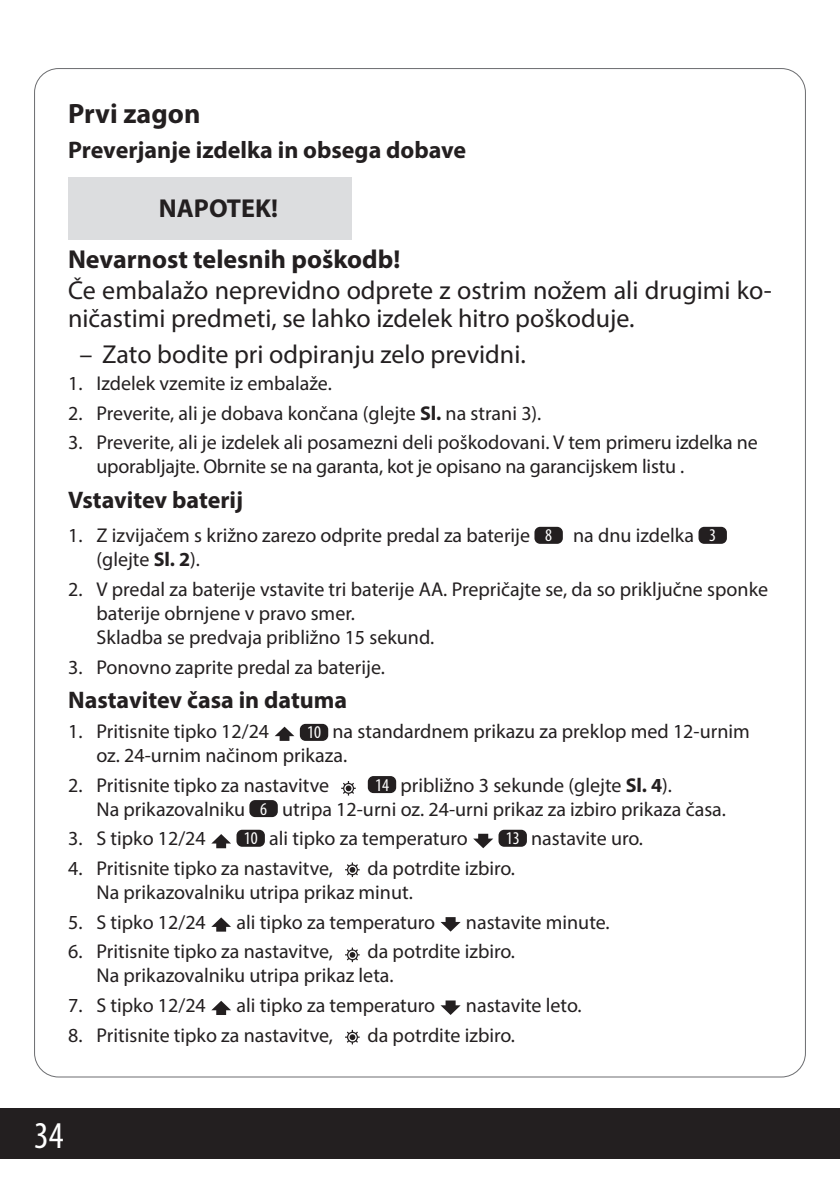
<style>
.page{position:relative;width:840px;height:1191px;background:#fff}
.page>*{position:absolute;margin:0;border:0;box-sizing:border-box;transform-origin:0 0}
.t1{font:condensed 38px "Myriad Pro";color:#fff}
.t2{font:700 28px "Myriad Pro";color:#231f20}
.t3{font:26px/28px "Myriad Pro";color:#231f20}
.t4{font:700 26px/51px "Myriad Pro";color:#231f20}
.t5{font:700 24px "Myriad Pro";color:#231f20}
.t6{font:20px/24px "Myriad Pro";color:#231f20}
.s1{font-weight:700}
.s2{font-stretch:condensed;font-size:18px;color:#fff}
</style>
<div class="page">
<div style="left:0;top:1108px;width:839px;height:51px;background:#231f20"></div>
<hr style="left:839px;top:1108px;width:1px;height:51px;background:#231f20">
<div style="left:68px;top:177px;width:283px;height:62px;background:#dcdddf"></div>
<div style="left:534px;top:527px;width:28px;height:17px;background:#231f20;border-radius:6px"></div>
<div style="left:698px;top:527px;width:28px;height:17px;background:#231f20;border-radius:6px"></div>
<svg style="left:275px;top:726px;width:19px;height:15px"></svg>
<div style="left:300px;top:724px;width:28px;height:17px;background:#231f20;border-radius:6px"></div>
<svg style="left:341px;top:781px;width:14px;height:14px"></svg>
<div style="left:343px;top:783px;width:11px;height:11px;border:1px solid #231f20;border-radius:50%"></div>
<div style="left:367px;top:776px;width:29px;height:17px;background:#231f20;border-radius:6px"></div>
<div style="left:249px;top:800px;width:28px;height:17px;background:#231f20;border-radius:6px"></div>
<svg style="left:211px;top:834px;width:20px;height:14px"></svg>
<div style="left:236px;top:829px;width:29px;height:17px;background:#231f20;border-radius:6px"></div>
<svg style="left:473px;top:833px;width:20px;height:15px"></svg>
<div style="left:498px;top:829px;width:28px;height:17px;background:#231f20;border-radius:6px"></div>
<svg style="left:345px;top:862px;width:14px;height:15px"></svg>
<div style="left:347px;top:864px;width:11px;height:11px;border:1px solid #231f20;border-radius:50%"></div>
<svg style="left:211px;top:917px;width:20px;height:14px"></svg>
<svg style="left:440px;top:917px;width:20px;height:14px"></svg>
<svg style="left:345px;top:947px;width:14px;height:15px"></svg>
<div style="left:347px;top:949px;width:11px;height:11px;border:1px solid #231f20;border-radius:50%"></div>
<svg style="left:211px;top:1000px;width:20px;height:15px"></svg>
<svg style="left:440px;top:1000px;width:20px;height:15px"></svg>
<svg style="left:345px;top:1029px;width:14px;height:15px"></svg>
<div style="left:347px;top:1031px;width:11px;height:11px;border:1px solid #231f20;border-radius:50%"></div>
<h2 class="t2" style="left:68px;top:95px;width:134px">Prvi zagon</h2>
<p class="t5" style="left:68px;top:134px;width:399px">Preverjanje izdelka in obsega dobave</p>
<h3 class="t4" style="left:68px;top:182px;width:333px;text-indent:91px">NAPOTEK!<br>Nevarnost telesnih poškodb!</h3>
<h3 class="t3" style="left:68px;top:275px;width:704px">Če embalažo neprevidno odprete z ostrim nožem ali drugimi ko&shy;ničastimi predmeti, se lahko izdelek hitro poškoduje.</h3>
<h3 class="t3" style="left:79px;top:340px;width:447px">– Zato bodite pri odpiranju zelo previdni.</h3>
<p class="t6" style="left:68px;top:371px;width:265px">1. Izdelek vzemite iz embalaže.</p>
<p class="t6" style="left:68px;top:401px;width:474px">2. Preverite, ali je dobava končana (glejte <span class="s1">Sl.</span> na strani 3).</p>
<p class="t6" style="left:96px;top:430px;width:662px;text-indent:-28px">3. Preverite, ali je izdelek ali posamezni deli poškodovani. V tem primeru izdelka ne uporabljajte. Obrnite se na garanta, kot je opisano na garancijskem listu .</p>
<p class="t5" style="left:68px;top:484px;width:176px">Vstavitev baterij</p>
<p class="t6" style="left:96px;top:523px;width:621px;text-indent:-28px">1. Z izvijačem s križno zarezo odprite predal za baterije <span class="s2">8</span> na dnu izdelka <span class="s2">3 </span>(glejte <span class="s1">Sl. 2</span>).</p>
<p class="t6" style="left:96px;top:577px;width:672px;text-indent:-28px">2. V predal za baterije vstavite tri baterije AA. Prepričajte se, da so priključne sponke baterije obrnjene v pravo smer.<br>Skladba se predvaja približno 15 sekund.</p>
<p class="t6" style="left:68px;top:654px;width:318px">3. Ponovno zaprite predal za baterije.</p>
<p class="t5" style="left:68px;top:684px;width:280px">Nastavitev časa in datuma</p>
<p class="t6" style="left:68px;top:719px;width:202px">1. Pritisnite tipko 12/24</p>
<p class="t6" style="left:96px;top:719px;width:654px;text-indent:210px"><span class="s2">10</span> na standardnem prikazu za preklop med 12-urnim oz. 24-urnim načinom prikaza.</p>
<p class="t6" style="left:68px;top:772px;width:262px">2. Pritisnite tipko za nastavitve</p>
<p class="t6" style="left:96px;top:772px;width:630px;text-indent:278px"><span class="s2">14</span> približno 3 sekunde (glejte <span class="s1">Sl. 4</span>).<br>Na prikazovalniku <span class="s2">6</span> utripa 12-urni oz. 24-urni prikaz za izbiro prikaza časa.</p>
<p class="t6" style="left:68px;top:826px;width:139px">3. S tipko 12/24</p>
<p class="t6" style="left:243px;top:826px;width:225px"><span class="s2">10</span> ali tipko za temperaturo</p>
<p class="t6" style="left:505px;top:826px;width:139px"><span class="s2">13</span> nastavite uro.</p>
<p class="t6" style="left:68px;top:856px;width:266px">4. Pritisnite tipko za nastavitve,</p>
<p class="t6" style="left:96px;top:856px;width:420px;text-indent:271px">da potrdite izbiro.<br>Na prikazovalniku utripa prikaz minut.</p>
<p class="t6" style="left:68px;top:909px;width:139px">5. S tipko 12/24</p>
<p class="t6" style="left:236px;top:909px;width:200px">ali tipko za temperaturo</p>
<p class="t6" style="left:465px;top:909px;width:145px">nastavite minute.</p>
<p class="t6" style="left:68px;top:939px;width:266px">6. Pritisnite tipko za nastavitve,</p>
<p class="t6" style="left:96px;top:939px;width:420px;text-indent:271px">da potrdite izbiro.<br>Na prikazovalniku utripa prikaz leta.</p>
<p class="t6" style="left:68px;top:993px;width:139px">7. S tipko 12/24</p>
<p class="t6" style="left:236px;top:993px;width:200px">ali tipko za temperaturo</p>
<p class="t6" style="left:465px;top:993px;width:117px">nastavite leto.</p>
<p class="t6" style="left:68px;top:1022px;width:266px">8. Pritisnite tipko za nastavitve,</p>
<p class="t6" style="left:367px;top:1022px;width:149px">da potrdite izbiro.</p>
<h1 class="t1" style="left:34px;top:1112px;width:31px">34</h1>
</div>
